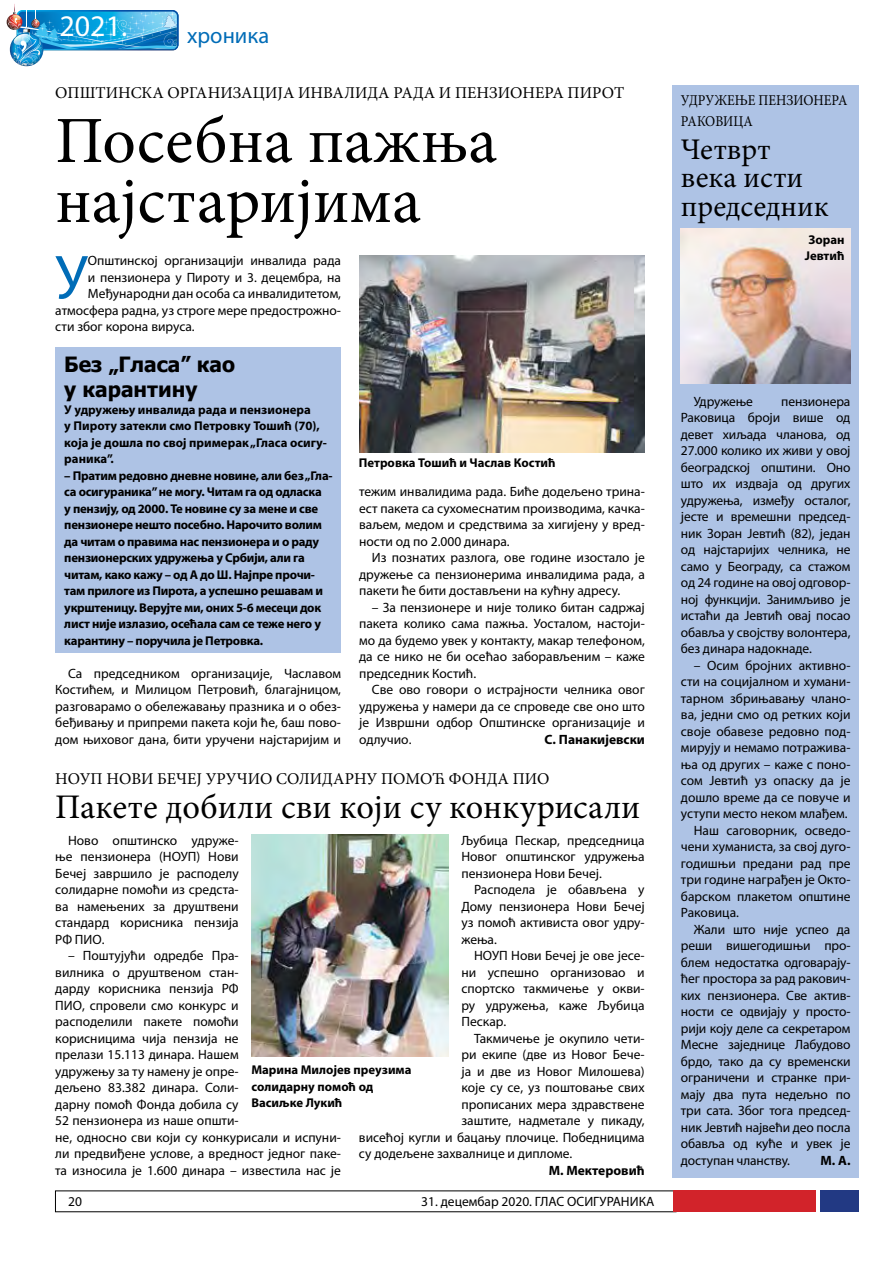
<style>
.page{position:relative;width:893px;height:1263px;background:#fff}
.page>*{position:absolute;margin:0;border:0;box-sizing:border-box;transform-origin:0 0}
.t1{font:66px/60px "Minion Pro";color:#000}
.t2{font:62.4px "Myriad Pro";color:#006cb7}
.t3{font:34.5px "Minion Pro";color:#000}
.t4{font:30px/28.5px "Minion Pro";color:#000}
.t5{font:30px "Myriad Pro";color:#fff}
.t6{font:22.5px "Myriad Pro";color:#006cb7}
.t7{font:700 21px/25.2px "Tahoma";color:#000}
.t8{font:16.5px "Minion Pro";color:#000}
.t9{font:15px/21px "Minion Pro";color:#000;scale:.9 1}
.t10{font:13.5px/16.5px "Myriad Pro";color:#000;text-align:justify}
.t11{font:700 13.5px "Myriad Pro";color:#000}
.t12{font:700 12.75px/16.5px "Myriad Pro";letter-spacing:-.02em;color:#000}
.t13{font:700 12.75px/16.5px "Myriad Pro";color:#000}
</style>
<div class="page">
<div style="left:821px;top:1191px;width:38px;height:21px;background:#223983"></div>
<div style="left:673px;top:1191px;width:143px;height:21px;background:#d2232a"></div>
<div style="left:672px;top:86px;width:187px;height:1092px;background:#aec3e5"></div>
<img style="left:251px;top:835px;width:198px;height:221px">
<img style="left:359px;top:255px;width:286px;height:198px">
<img style="left:681px;top:229px;width:169px;height:154px">
<div style="left:56px;top:347px;width:285px;height:306px;background:#aec3e5"></div>
<img style="left:43px;top:50px;width:132px;height:3px">
<img style="left:10px;top:33px;width:33px;height:33px;border-radius:17px">
<img style="left:12px;top:50px;width:24px;height:14px">
<img style="left:8px;top:4px;width:170px;height:46px">
<h3 class="t5" style="left:60px;top:8px;width:69px">2021.</h3>
<h3 class="t6" style="left:187px;top:22px;width:84px">хроника</h3>
<p class="t8" style="left:55px;top:81px;width:571px">ОПШТИНСКА ОРГАНИЗАЦИЈА ИНВАЛИДА РАДА И ПЕНЗИОНЕРА ПИРОТ</p>
<h1 class="t1" style="left:55px;top:111px;width:443px">Посебна пажња најстаријима</h1>
<h2 class="t2" style="left:55px;top:239px;width:34px">У</h2>
<p class="t10" style="left:88px;top:252px;width:255px">Општинској организацији инвалида рада</p>
<p class="t10" style="left:88px;top:269px;width:255px">и пензионера у Пироту и 3. децембра, на</p>
<p class="t10" style="left:88px;top:285px;width:255px">Међународни дан особа са инвалидитетом,</p>
<p class="t10" style="left:55px;top:302px;width:286px">атмосфера радна, уз строге мере предострожно-</p>
<p class="t10" style="left:55px;top:318px;width:141px">сти због корона вируса.</p>
<h3 class="t7" style="left:64px;top:350px;width:172px">Без „Гла-са” као у каран-ти-ну</h3>
<p class="t13" style="left:64px;top:401px;width:263px">У удружењу инвалида рада и пензионера<br>у Пироту затекли смо Петровку Тошић (70), која је дошла по свој примерак „Гласа осигу&shy;раника”.</p>
<p class="t12" style="left:64px;top:467px;width:269px">– Пратим редовно дневне новине, али без „Гла&shy;са осигураника” не могу. Читам га од одласка<br>у пензију, од 2000. Те новине су за мене и све пензионере нешто посебно. Нарочито волим да читам о правима нас пензионера и о раду пензионерских удружења у Србији, али га читам, како кажу – од А до Ш. Најпре прочи&shy;там прилоге из Пирота, а успешно решавам и укрштеницу. Верујте ми, оних 5-6 месеци док лист није излазио, осећала сам се теже него у карантину – поручила је Петровка.</p>
<p class="t10" style="left:55px;top:665px;width:287px;text-indent:13px">Са председником организације, Чаславом Костићем, и Милицом Петровић, благајницом, разговарамо о обележавању празника и о обез&shy;беђивању и припреми пакета који ће, баш пово&shy;дом њиховог дана, бити уручени најстаријим и</p>
<p class="t13" style="left:359px;top:454px;width:198px">Петровка Тошић и Часлав Костић</p>
<p class="t10" style="left:359px;top:483px;width:287px">тежим инвалидима рада. Биће додељено трина&shy;ест пакета са сухомеснатим производима, качка&shy;ваљем, медом и средствима за хигијену у вред&shy;ности од по 2.000 динара.</p>
<p class="t10" style="left:359px;top:549px;width:287px;text-indent:13px">Из познатих разлога, ове године изостало је дружење са пензионерима инвалидима рада, а пакети ће бити достављени на кућну адресу.</p>
<p class="t10" style="left:359px;top:599px;width:287px;text-indent:13px">– За пензионере и није толико битан садржај пакета колико сама пажња. Уосталом, настоји&shy;мо да будемо увек у контакту, макар телефоном, да се нико не би осећао заборављеним – каже председник Костић.</p>
<p class="t10" style="left:359px;top:681px;width:287px;text-indent:13px">Све ово говори о истрајности челника овог удружења у намери да се спроведе све оно што је Извршни одбор Општинске организације и одлучио.</p>
<p class="t11" style="left:545px;top:730px;width:102px">С. Панакијевски</p>
<p class="t8" style="left:55px;top:768px;width:496px">НОУП НОВИ БЕЧЕЈ УРУЧИО СОЛИДАРНУ ПОМОЋ ФОНДА ПИО</p>
<h3 class="t3" style="left:55px;top:784px;width:587px">Пакете добили сви који су конкурисали</h3>
<p class="t10" style="left:461px;top:832px;width:185px">Љубица Пескар, председница Новог општинског удружења пензионера Нови Бечеј.</p>
<p class="t10" style="left:461px;top:881px;width:185px;text-indent:13px">Расподела је обављена у Дому пензионера Нови Бечеј уз помоћ активиста овог удру&shy;жења.</p>
<p class="t10" style="left:461px;top:947px;width:185px;text-indent:13px">НОУП Нови Бечеј је ове јесе&shy;ни успешно организовао и спортско такмичење у окви&shy;ру удружења, каже Љубица Пескар.</p>
<p class="t10" style="left:474px;top:1029px;width:171px">Такмичење је окупило чети-</p>
<p class="t10" style="left:461px;top:1046px;width:184px">ри екипе (две из Новог Бече-</p>
<p class="t10" style="left:461px;top:1062px;width:185px">ја и две из Новог Милошева)</p>
<p class="t10" style="left:461px;top:1079px;width:185px">које су се, уз поштовање свих</p>
<p class="t10" style="left:461px;top:1095px;width:185px">прописаних мера здравствене</p>
<p class="t10" style="left:461px;top:1112px;width:185px">заштите, надметале у пикаду,</p>
<p class="t10" style="left:359px;top:1128px;width:287px">висећој кугли и бацању плочице. Победницима</p>
<p class="t10" style="left:359px;top:1145px;width:215px">су додељене захвалнице и дипломе.</p>
<p class="t11" style="left:549px;top:1161px;width:97px">М. Мектеровић</p>
<p class="t10" style="left:55px;top:832px;width:185px;text-indent:13px">Ново општинско удруже&shy;ње пензионера (НОУП) Нови Бечеј завршило је расподелу солидарне помоћи из средста&shy;ва намењених за друштвени стандард корисника пензија РФ ПИО.</p>
<p class="t10" style="left:55px;top:947px;width:287px;text-align:left;text-indent:13px">– Поштујући одредбе Пра-<br>вилника о друштвеном стан-<br>дарду корисника пензија РФ<br>ПИО, спровели смо конкурс и<br>расподелили пакете помоћи<br>корисницима чија пензија не<br>прелази 15.113 динара. Нашем<br>удружењу за ту намену је опре-<br>дељено 83.382 динара. Соли-<br>дарну помоћ Фонда добила су<br>52 пензионера из наше општи-<br>не, односно сви који су конкурисали и испуни&shy;ли предвиђене услове, а вредност једног паке&shy;та износила је 1.600 динара – известила нас је</p>
<p class="t13" style="left:251px;top:1061px;width:162px">Марина Милојев преузима солидарну помоћ од<br>Васиљке Лукић</p>
<p class="t10" style="left:68px;top:1193px;width:15px">20</p>
<p class="t10" style="left:421px;top:1193px;width:235px">31. децембар 2020. ГЛАС ОСИГУРАНИКА</p>
<p class="t9" style="left:681px;top:90px;width:187px">УДРУЖЕЊЕ ПЕНЗИОНЕРА<br>РАКОВИЦА</p>
<h3 class="t4" style="left:681px;top:135px;width:149px">Четврт века исти председник</h3>
<p class="t13" style="left:805px;top:231px;width:41px">Зоран<br>Јевтић</p>
<p class="t10" style="left:694px;top:393px;width:61px">Удружење</p>
<p class="t10" style="left:681px;top:393px;width:171px;text-indent:100px">пензионера Раковица броји више од девет хиљада чланова, од 27.000 колико их живи у овој београдској општини. Оно што их издваја од других удружења, између осталог, јесте и времешни председ&shy;ник Зоран Јевтић (82), један од најстаријих челника, не само у Београду, са стажом од 24 године на овој одговор&shy;ној функцији. Занимљиво је истаћи да Јевтић овај посао обавља у својству волонтера, без динара надокнаде.</p>
<p class="t10" style="left:694px;top:657px;width:157px">– Осим бројних активно-</p>
<p class="t10" style="left:681px;top:673px;width:170px">сти на социјалном и хумани-</p>
<p class="t10" style="left:681px;top:690px;width:170px">тарном збрињавању члано-</p>
<p class="t10" style="left:681px;top:706px;width:171px">ва, једни смо од ретких који</p>
<p class="t10" style="left:681px;top:723px;width:170px">своје обавезе редовно под-</p>
<p class="t10" style="left:681px;top:739px;width:170px">мирују и немамо потражива-</p>
<p class="t10" style="left:681px;top:756px;width:170px">ња од других – каже с поно-</p>
<p class="t10" style="left:681px;top:772px;width:171px">сом Јевтић уз опаску да је</p>
<p class="t10" style="left:681px;top:789px;width:171px">дошло време да се повуче и</p>
<p class="t10" style="left:681px;top:805px;width:168px">уступи место неком млађем.</p>
<p class="t10" style="left:694px;top:822px;width:157px">Наш саговорник, осведо-</p>
<p class="t10" style="left:681px;top:838px;width:170px">чени хуманиста, за свој дуго-</p>
<p class="t10" style="left:681px;top:855px;width:171px">годишњи предани рад пре</p>
<p class="t10" style="left:681px;top:871px;width:170px">три године награђен је Окто-</p>
<p class="t10" style="left:681px;top:888px;width:171px">барском плакетом општине</p>
<p class="t10" style="left:681px;top:904px;width:60px">Раковица.</p>
<p class="t10" style="left:694px;top:921px;width:158px">Жали што није успео да</p>
<p class="t10" style="left:681px;top:937px;width:170px">реши вишегодишњи про-</p>
<p class="t10" style="left:681px;top:954px;width:170px">блем недостатка одговарају-</p>
<p class="t10" style="left:681px;top:970px;width:170px">ћег простора за рад ракович-</p>
<p class="t10" style="left:681px;top:987px;width:170px">ких пензионера. Све актив-</p>
<p class="t10" style="left:681px;top:1003px;width:170px">ности се одвијају у просто-</p>
<p class="t10" style="left:681px;top:1020px;width:171px">рији коју деле са секретаром</p>
<p class="t10" style="left:681px;top:1036px;width:171px">Месне заједнице Лабудово</p>
<p class="t10" style="left:681px;top:1053px;width:171px">брдо, тако да су временски</p>
<p class="t10" style="left:681px;top:1069px;width:170px">ограничени и странке при-</p>
<p class="t10" style="left:681px;top:1086px;width:171px">мају два пута недељно по</p>
<p class="t10" style="left:681px;top:1102px;width:170px">три сата. Због тога председ-</p>
<p class="t10" style="left:681px;top:1119px;width:171px">ник Јевтић највећи део посла</p>
<p class="t10" style="left:681px;top:1135px;width:171px">обавља од куће и увек је</p>
<p class="t10" style="left:681px;top:1152px;width:111px">доступан чланству.</p>
<p class="t11" style="left:820px;top:1151px;width:32px">М. А.</p>
</div>
